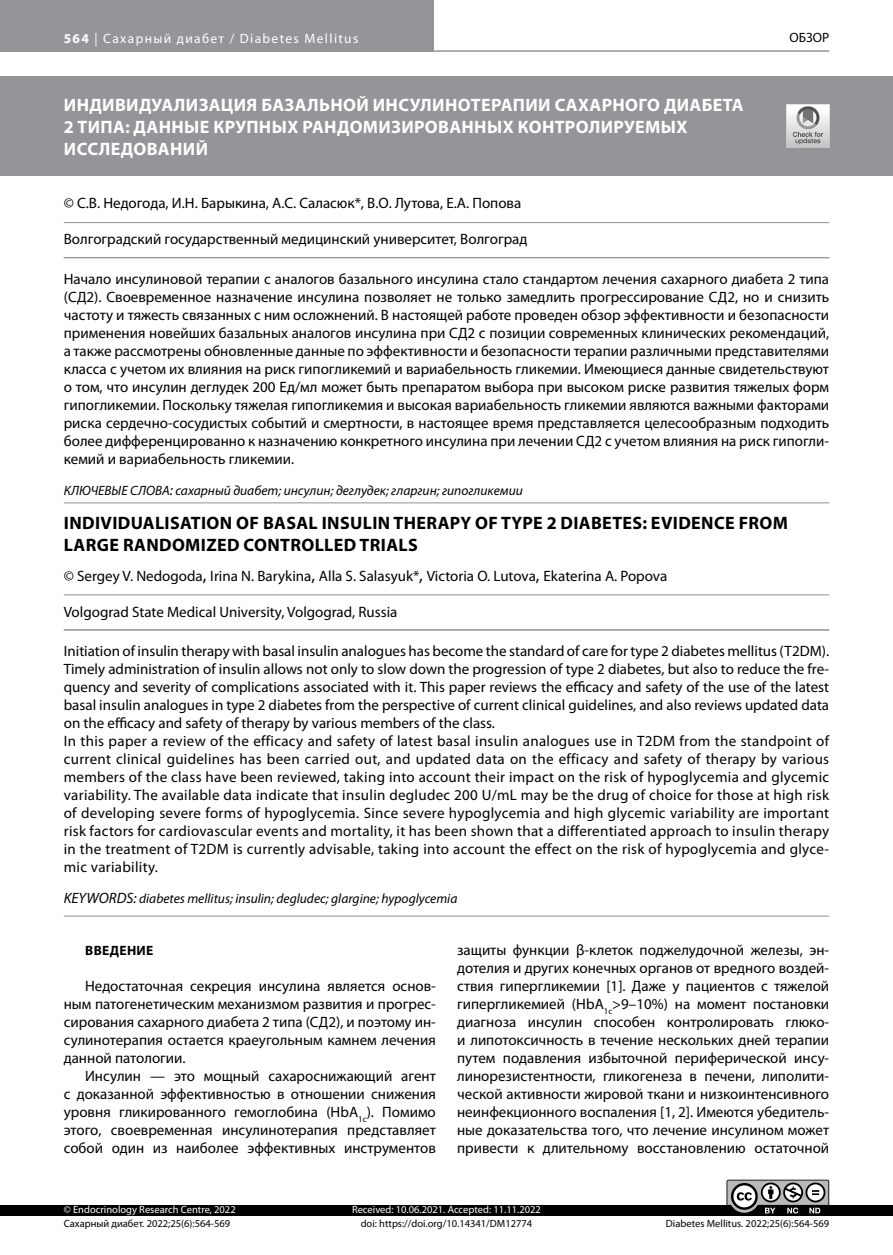
<style>
.page{position:relative;width:893px;height:1255px;background:#fff}
.page>*{position:absolute;margin:0;border:0;box-sizing:border-box;transform-origin:0 0}
.t1{font:700 18px/21.6px "Myriad Pro";letter-spacing:.02em;color:#fff}
.t2{font:700 18px/21.6px "Myriad Pro";letter-spacing:.02em;color:#000}
.t3{font:15px/18px "Myriad Pro";color:#000;text-align:justify}
.t4{font:15px/18px "Myriad Pro";letter-spacing:.02em;color:#000}
.t5{font:italic 13.5px "Myriad Pro";color:#000}
.t6{font:13.5px "Myriad Pro";letter-spacing:.1em;color:#fff}
.t7{font:700 13.5px "Myriad Pro";letter-spacing:.025em;color:#000}
.t8{font:13.5px "Myriad Pro";letter-spacing:-.005em;color:#000}
.t9{font:10.5px "Myriad Pro";color:#000}
.t10{font:10.5px "Myriad Pro";color:#fff}
.s1{font-weight:700}
.s2{font-size:15px}
.s3{font-size:18px}
</style>
<div class="page">
<hr style="left:0;top:50px;width:829px;height:2px;background:#939598">
<div style="left:0;top:0;width:434px;height:51px;background:#939598"></div>
<div style="left:0;top:1204px;width:893px;height:11px;background:#000"></div>
<svg style="left:726px;top:1179px;width:103px;height:35px"></svg>
<hr style="left:64px;top:222px;width:765px;height:1px;background:#939598">
<hr style="left:64px;top:257px;width:765px;height:1px;background:#939598">
<hr style="left:64px;top:502px;width:765px;height:1px;background:#939598">
<hr style="left:64px;top:594px;width:765px;height:1px;background:#939598">
<hr style="left:64px;top:629px;width:765px;height:1px;background:#939598">
<hr style="left:64px;top:915px;width:765px;height:1px;background:#939598">
<div style="left:0;top:77px;width:893px;height:99px;background:#939598"></div>
<img style="left:787px;top:105px;width:42px;height:42px">
<p class="t6" style="left:64px;top:30px;width:296px"><span class="s1">564</span> | Сахарный диабет / Diabetes Mellitus</p>
<p class="t8" style="left:790px;top:29px;width:41px">ОБЗОР</p>
<p class="t1" style="left:64px;top:94px;width:681px">ИНДИВИДУАЛИЗАЦИЯ БАЗАЛЬНОЙ ИНСУЛИНОТЕРАПИИ САХАРНОГО ДИАБЕТА<br>2 ТИПА: ДАННЫЕ КРУПНЫХ РАНДОМИЗИРОВАННЫХ КОНТРОЛИРУЕМЫХ<br>ИССЛЕДОВАНИЙ</p>
<p class="t3" style="left:64px;top:194px;width:459px">© С.В. Недогода, И.Н. Барыкина, А.С. Саласюк*, В.О. Лутова, Е.А. Попова</p>
<p class="t3" style="left:64px;top:230px;width:465px">Волгоградский государственный медицинский университет, Волгоград</p>
<p class="t3" style="left:64px;top:269px;width:767px">Начало инсулиновой терапии с аналогов базального инсулина стало стандартом лечения сахарного диабета 2 типа (СД2). Своевременное назначение инсулина позволяет не только замедлить прогрессирование СД2, но и снизить частоту и тяжесть связанных с ним осложнений. В настоящей работе проведен обзор эффективности и безопасности применения новейших базальных аналогов инсулина при СД2 с позиции современных клинических рекомендаций, а также рассмотрены обновленные данные по эффективности и безопасности терапии различными представителями класса с учетом их влияния на риск гипогликемий и вариабельность гликемии. Имеющиеся данные свидетельствуют о том, что инсулин деглудек 200 Ед/мл может быть препаратом выбора при высоком риске развития тяжелых форм гипогликемии. Поскольку тяжелая гипогликемия и высокая вариабельность гликемии являются важными факторами риска сердечно-сосудистых событий и смертности, в настоящее время представляется целесообразным подходить более дифференцированно к назначению конкретного инсулина при лечении СД2 с учетом влияния на риск гипогли&shy;кемий и вариабельность гликемии.</p>
<p class="t5" style="left:64px;top:481px;width:461px">КЛЮЧЕВЫЕ СЛОВА<span class="s2">:</span> сахарный диабет; инсулин; деглудек; гларгин; гипогликемии</p>
<p class="t2" style="left:64px;top:511px;width:725px">INDIVIDUALISATION OF BASAL INSULIN THERAPY OF TYPE 2 DIABETES: EVIDENCE FROM<br>LARGE RANDOMIZED CONTROLLED TRIALS</p>
<p class="t3" style="left:64px;top:566px;width:605px">© Sergey V. Nedogoda<span class="s3">,</span> Irina N. Barykina<span class="s3">,</span> Alla S. Salasyuk*<span class="s3">,</span> Victoria O. Lutova<span class="s3">,</span> Ekaterina A. Popova</p>
<p class="t3" style="left:64px;top:602px;width:335px">Volgograd State Medical University, Volgograd, Russia</p>
<p class="t4" style="left:64px;top:641px;width:767px">Initiation of insulin therapy with basal insulin analogues has become the standard of care for type 2 diabetes mellitus (T2DM).<br>Timely administration of insulin allows not only to slow down the progression of type 2 diabetes, but also to reduce the fre&shy;quency and severity of complications associated with it. This paper reviews the efficacy and safety of the use of the latest basal insulin analogues in type 2 diabetes from the perspective of current clinical guidelines, and also reviews updated data on the efficacy and safety of therapy by various members of the class.<br>In this paper a review of the efficacy and safety of latest basal insulin analogues use in T2DM from the standpoint of current clinical guidelines has been carried out, and updated data on the efficacy and safety of therapy by various members of the class have been reviewed, taking into account their impact on the risk of hypoglycemia and glycemic variability. The available data indicate that insulin degludec 200 U/mL may be the drug of choice for those at high risk of developing severe forms of hypoglycemia. Since severe hypoglycemia and high glycemic variability are important risk factors for cardiovascular events and mortality, it has been shown that a differentiated approach to insulin therapy in the treatment of T2DM is currently advisable, taking into account the effect on the risk of hypoglycemia and glyce&shy;mic variability.</p>
<p class="t5" style="left:64px;top:889px;width:395px"><span class="s2">KEYWORDS:</span> diabetes mellitus; insulin; degludec; glargine; hypoglycemia</p>
<p class="t7" style="left:85px;top:941px;width:70px">ВВЕДЕНИЕ</p>
<p class="t3" style="left:64px;top:976px;width:374px;text-indent:21px">Недостаточная секреция инсулина является основ&shy;ным патогенетическим механизмом развития и прогрес&shy;сирования сахарного диабета 2 типа (СД2), и поэтому ин&shy;сулинотерапия остается краеугольным камнем лечения данной патологии.</p>
<p class="t3" style="left:64px;top:1066px;width:374px;text-indent:21px">Инсулин — это мощный сахароснижающий агент с доказанной эффективностью в отношении снижения уровня гликированного гемоглобина (HbA<sub>1c</sub>). Помимо этого, своевременная инсулинотерапия представляет собой один из наиболее эффективных инструментов</p>
<p class="t3" style="left:457px;top:940px;width:374px">защиты функции β-клеток поджелудочной железы, эн&shy;дотелия и других конечных органов от вредного воздей&shy;ствия гипергликемии [1]. Даже у пациентов с тяжелой гипергликемией (HbA<sub>1c</sub>&gt;9–10%) на момент постановки диагноза инсулин способен контролировать глюко&shy;и липотоксичность в течение нескольких дней терапии путем подавления избыточной периферической инсу&shy;линорезистентности, гликогенеза в печени, липолити&shy;ческой активности жировой ткани и низкоинтенсивного неинфекционного воспаления [1, 2]. Имеются убедитель&shy;ные доказательства того, что лечение инсулином может привести к длительному восстановлению остаточной</p>
<p class="t10" style="left:64px;top:1203px;width:173px">© Endocrinology Research Centre, 2022</p>
<p class="t10" style="left:352px;top:1203px;width:190px">Received: 10.06.2021. Accepted: 11.11.2022</p>
<p class="t9" style="left:64px;top:1216px;width:168px">Сахарный диабет. 2022;25(6):564-569</p>
<p class="t9" style="left:361px;top:1216px;width:173px">doi: https://doi.org/10.14341/DM12774</p>
<p class="t9" style="left:666px;top:1216px;width:165px">Diabetes Mellitus. 2022;25(6):564-569</p>
</div>
